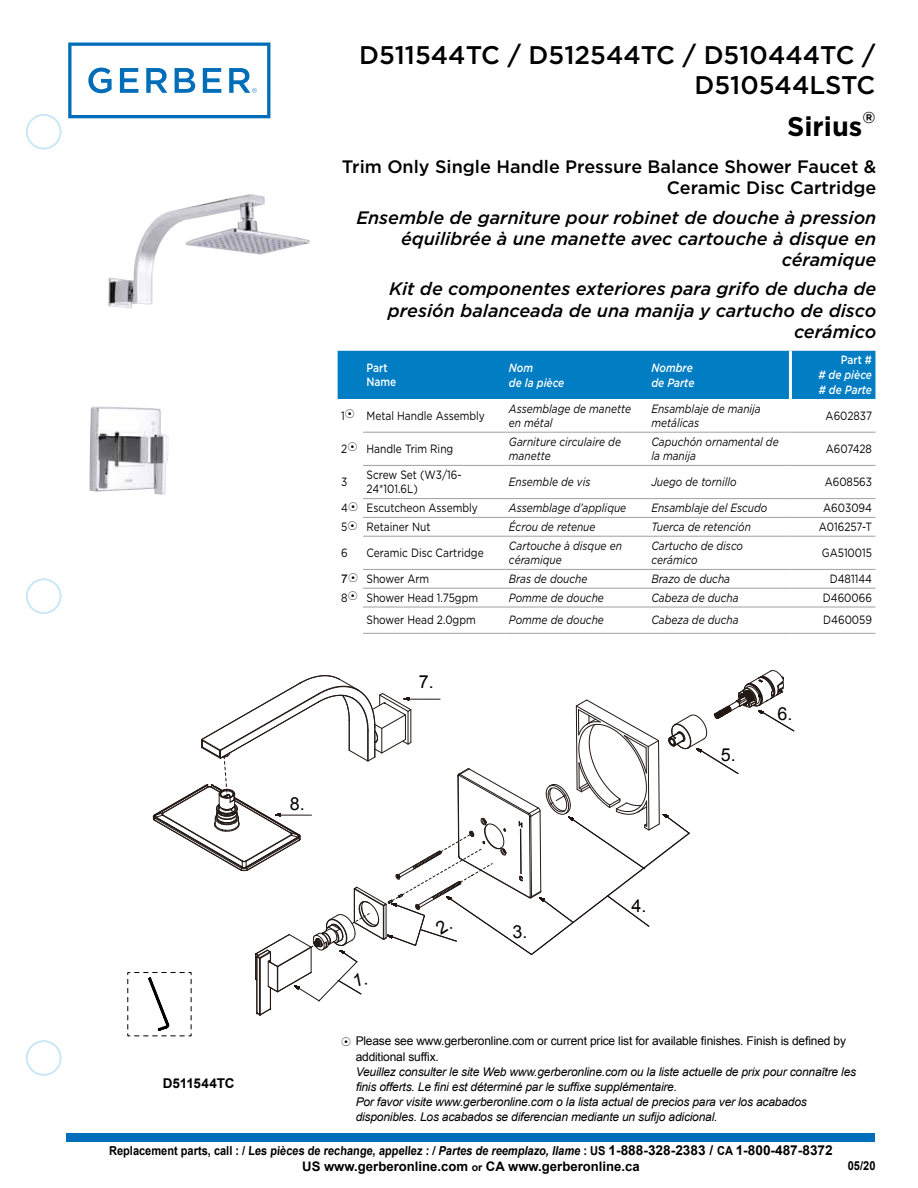
<style>
.page{position:relative;width:918px;height:1188px;background:#fff}
.page>*{position:absolute;margin:0;border:0;box-sizing:border-box;transform-origin:0 0}
.t1{font:700 27px "Gotham";color:#000}
.t2{font:500 25.5px/30px "Gotham";color:#000;text-align:right}
.t3{font:italic 500 18px/21px "Gotham";color:#000;text-align:right}
.t4{font:500 18px/21px "Gotham";color:#000;text-align:right}
.t5{font:18px "Arial";color:#050000}
.t6{font:18px "Arial";color:#000}
.t7{font:700 15.75px "Gotham";color:#000}
.t8{font:700 13.5px "Arial";letter-spacing:-.01em;color:#000}
.t9{font:700 13.2px "Arial";color:#000}
.t10{font:700 12.3px "Arial";color:#000;scale:.89 1}
.t11{font:italic 12px/14.4px "Gotham";color:#000;scale:.85 1}
.t12{font:italic 12px/15px "Arial";letter-spacing:-.015em;color:#000}
.t13{font:12px/14.4px "Gotham";color:#000;scale:.85 1}
.t14{font:12px/15.6px "Arial";letter-spacing:-.015em;color:#000}
.t15{font:italic 500 12px/15px "Gotham";color:#fff;scale:.85 1}
.t16{font:500 12px/14.4px "Gotham";color:#fff;scale:.85 1}
.s1{font-style:italic}
.s2{font-size:13.65px}
.s3{font-size:10.5px}
</style>
<div class="page">
<div style="left:26px;top:114px;width:35px;height:35px;border:2px solid #c7e6f9;border-radius:50%"></div>
<div style="left:26px;top:1040px;width:35px;height:36px;border:2px solid #c7e6f9;border-radius:50%"></div>
<div style="left:26px;top:579px;width:35px;height:35px;border:2px solid #c7e6f9;border-radius:50%"></div>
<svg style="left:68px;top:43px;width:202px;height:75px"></svg>
<div style="left:66px;top:1133px;width:809px;height:8px;background:#006eba"></div>
<div style="left:338px;top:351px;width:537px;height:48px;background:#007dc3"></div>
<hr style="left:789px;top:351px;width:3px;height:48px;background:#fff">
<hr style="left:363px;top:432px;width:143px;height:1px;background:#9fa0a0">
<hr style="left:506px;top:432px;width:142px;height:1px;background:#9fa0a0">
<hr style="left:648px;top:432px;width:142px;height:1px;background:#9fa0a0">
<hr style="left:790px;top:432px;width:85px;height:1px;background:#9fa0a0">
<hr style="left:363px;top:465px;width:143px;height:1px;background:#9fa0a0">
<hr style="left:506px;top:465px;width:142px;height:1px;background:#9fa0a0">
<hr style="left:648px;top:465px;width:142px;height:1px;background:#9fa0a0">
<hr style="left:790px;top:465px;width:85px;height:1px;background:#9fa0a0">
<hr style="left:363px;top:498px;width:143px;height:1px;background:#9fa0a0">
<hr style="left:506px;top:498px;width:142px;height:1px;background:#9fa0a0">
<hr style="left:648px;top:498px;width:142px;height:1px;background:#9fa0a0">
<hr style="left:790px;top:498px;width:85px;height:1px;background:#9fa0a0">
<hr style="left:363px;top:517px;width:143px;height:1px;background:#9fa0a0">
<hr style="left:506px;top:517px;width:142px;height:1px;background:#9fa0a0">
<hr style="left:648px;top:517px;width:142px;height:1px;background:#9fa0a0">
<hr style="left:790px;top:517px;width:85px;height:1px;background:#9fa0a0">
<hr style="left:363px;top:536px;width:143px;height:1px;background:#9fa0a0">
<hr style="left:506px;top:536px;width:142px;height:1px;background:#9fa0a0">
<hr style="left:648px;top:536px;width:142px;height:1px;background:#9fa0a0">
<hr style="left:790px;top:536px;width:85px;height:1px;background:#9fa0a0">
<hr style="left:363px;top:569px;width:143px;height:1px;background:#9fa0a0">
<hr style="left:506px;top:569px;width:142px;height:1px;background:#9fa0a0">
<hr style="left:648px;top:569px;width:142px;height:1px;background:#9fa0a0">
<hr style="left:790px;top:569px;width:85px;height:1px;background:#9fa0a0">
<hr style="left:363px;top:588px;width:143px;height:1px;background:#9fa0a0">
<hr style="left:506px;top:588px;width:142px;height:1px;background:#9fa0a0">
<hr style="left:648px;top:588px;width:142px;height:1px;background:#9fa0a0">
<hr style="left:790px;top:588px;width:85px;height:1px;background:#9fa0a0">
<hr style="left:363px;top:607px;width:143px;height:1px;background:#9fa0a0">
<hr style="left:506px;top:607px;width:142px;height:1px;background:#9fa0a0">
<hr style="left:648px;top:607px;width:142px;height:1px;background:#9fa0a0">
<hr style="left:790px;top:607px;width:85px;height:1px;background:#9fa0a0">
<hr style="left:363px;top:633px;width:143px;height:1px;background:#9fa0a0">
<hr style="left:506px;top:633px;width:142px;height:1px;background:#9fa0a0">
<hr style="left:648px;top:633px;width:142px;height:1px;background:#9fa0a0">
<hr style="left:790px;top:633px;width:85px;height:1px;background:#9fa0a0">
<img style="left:108px;top:194px;width:201px;height:114px">
<svg style="left:128px;top:670px;width:667px;height:367px"></svg>
<h2 class="t2" style="left:359px;top:40px;width:518px">D511544TC / D512544TC / D510444TC /<br>D510544LSTC</h2>
<h1 class="t1" style="left:787px;top:110px;width:77px">Sirius</h1>
<h3 class="t7" style="left:862px;top:108px;width:15px">®</h3>
<h3 class="t4" style="left:342px;top:156px;width:536px">Trim Only Single Handle Pressure Balance Shower Faucet &amp;<br>Ceramic Disc Cartridge</h3>
<h3 class="t3" style="left:356px;top:207px;width:522px">Ensemble de garniture pour robinet de douche à pression équilibrée à une manette avec cartouche à disque en céramique</h3>
<h3 class="t3" style="left:388px;top:278px;width:490px">Kit de componentes exteriores para grifo de ducha de presión balanceada de una manija y cartucho de disco cerámico</h3>
<p class="t16" style="left:367px;top:360px;width:37px">Part<br>Name</p>
<p class="t15" style="left:509px;top:360px;width:67px">Nom<br>de la pièce</p>
<p class="t15" style="left:651px;top:360px;width:52px">Nombre de Parte</p>
<p class="t16" style="left:841px;top:353px;width:38px">Part #</p>
<p class="t15" style="left:818px;top:367px;width:65px"># de pièce # de Parte</p>
<p class="t13" style="left:341px;top:408px;width:6px">1</p>
<p class="t13" style="left:367px;top:408px;width:141px">Metal Handle Assembly</p>
<p class="t11" style="left:509px;top:401px;width:145px">Assemblage de manette en métal</p>
<p class="t11" style="left:651px;top:401px;width:130px">Ensamblaje de manija metálicas</p>
<p class="t13" style="left:826px;top:408px;width:56px">A602837</p>
<p class="t13" style="left:341px;top:441px;width:9px">2</p>
<p class="t13" style="left:367px;top:441px;width:104px">Handle Trim Ring</p>
<p class="t11" style="left:509px;top:434px;width:133px">Garniture circulaire de manette</p>
<p class="t11" style="left:651px;top:434px;width:151px">Capuchón ornamental de la manija</p>
<p class="t13" style="left:826px;top:441px;width:56px">A607428</p>
<p class="t13" style="left:341px;top:475px;width:9px">3</p>
<p class="t13" style="left:367px;top:467px;width:113px">Screw Set (W3/16-<br>24*101.6L)</p>
<p class="t11" style="left:509px;top:475px;width:97px">Ensemble de vis</p>
<p class="t11" style="left:651px;top:475px;width:102px">Juego de tornillo</p>
<p class="t13" style="left:825px;top:475px;width:57px">A608563</p>
<p class="t13" style="left:341px;top:501px;width:10px">4</p>
<p class="t13" style="left:367px;top:501px;width:133px">Escutcheon Assembly</p>
<p class="t11" style="left:509px;top:501px;width:140px">Assemblage d’applique</p>
<p class="t11" style="left:651px;top:501px;width:138px">Ensamblaje del Escudo</p>
<p class="t13" style="left:823px;top:501px;width:59px">A603094</p>
<p class="t13" style="left:341px;top:519px;width:9px">5</p>
<p class="t13" style="left:367px;top:519px;width:77px">Retainer Nut</p>
<p class="t11" style="left:509px;top:520px;width:103px">Écrou de retenue</p>
<p class="t11" style="left:651px;top:520px;width:119px">Tuerca de retención</p>
<p class="t13" style="left:819px;top:519px;width:64px">A016257-T</p>
<p class="t13" style="left:341px;top:545px;width:9px">6</p>
<p class="t13" style="left:367px;top:545px;width:139px">Ceramic Disc Cartridge</p>
<p class="t11" style="left:509px;top:538px;width:134px">Cartouche à disque en céramique</p>
<p class="t11" style="left:651px;top:538px;width:109px">Cartucho de disco cerámico</p>
<p class="t13" style="left:822px;top:545px;width:61px">GA510015</p>
<p class="t14" style="left:341px;top:571px;width:8px">7</p>
<p class="t13" style="left:367px;top:571px;width:75px">Shower Arm</p>
<p class="t11" style="left:509px;top:572px;width:94px">Bras de douche</p>
<p class="t11" style="left:651px;top:572px;width:94px">Brazo de ducha</p>
<p class="t13" style="left:830px;top:571px;width:51px">D481144</p>
<p class="t13" style="left:341px;top:590px;width:9px">8</p>
<p class="t13" style="left:367px;top:590px;width:133px">Shower Head 1.75gpm</p>
<p class="t11" style="left:509px;top:590px;width:113px">Pomme de douche</p>
<p class="t11" style="left:651px;top:590px;width:104px">Cabeza de ducha</p>
<p class="t13" style="left:823px;top:590px;width:59px">D460066</p>
<p class="t13" style="left:367px;top:613px;width:130px">Shower Head 2.0gpm</p>
<p class="t11" style="left:509px;top:613px;width:113px">Pomme de douche</p>
<p class="t11" style="left:651px;top:613px;width:104px">Cabeza de ducha</p>
<p class="t13" style="left:823px;top:613px;width:59px">D460059</p>
<p class="t8" style="left:163px;top:1074px;width:73px">D511544TC</p>
<h3 class="t6" style="left:290px;top:792px;width:16px">8.</h3>
<h3 class="t6" style="left:419px;top:670px;width:16px">7.</h3>
<h3 class="t5" style="left:512px;top:920px;width:17px">3.</h3>
<h3 class="t5" style="left:632px;top:894px;width:17px">4.</h3>
<h3 class="t5" style="left:721px;top:743px;width:17px">5.</h3>
<h3 class="t5" style="left:777px;top:702px;width:17px">6.</h3>
<p class="t14" style="left:356px;top:1034px;width:492px">Please see www.gerberonline.com or current price list for available finishes. Finish is defined by additional suffix.</p>
<p class="t12" style="left:356px;top:1065px;width:502px">Veuillez consulter le site Web www.gerberonline.com ou la liste actuelle de prix pour connaître les finis offerts. Le fini est déterminé par le suffixe supplémentaire.<br>Por favor visite www.gerberonline.com o la lista actual de precios para ver los acabados disponibles. Los acabados se diferencian mediante un sufijo adicional.</p>
<p class="t10" style="left:109px;top:1143px;width:815px">Replacement parts, call : / Les pièces de rechange, appellez : / <span class="s1">Partes de reemplazo, llame</span> : US <span class="s2">1-888-328-2383 /</span> CA <span class="s2">1-800-487-8372</span></p>
<p class="t9" style="left:302px;top:1158px;width:339px">US www.gerberonline.com <span class="s3">or</span> CA www.gerberonline.ca</p>
<p class="t10" style="left:848px;top:1158px;width:33px">05/20</p>
</div>
